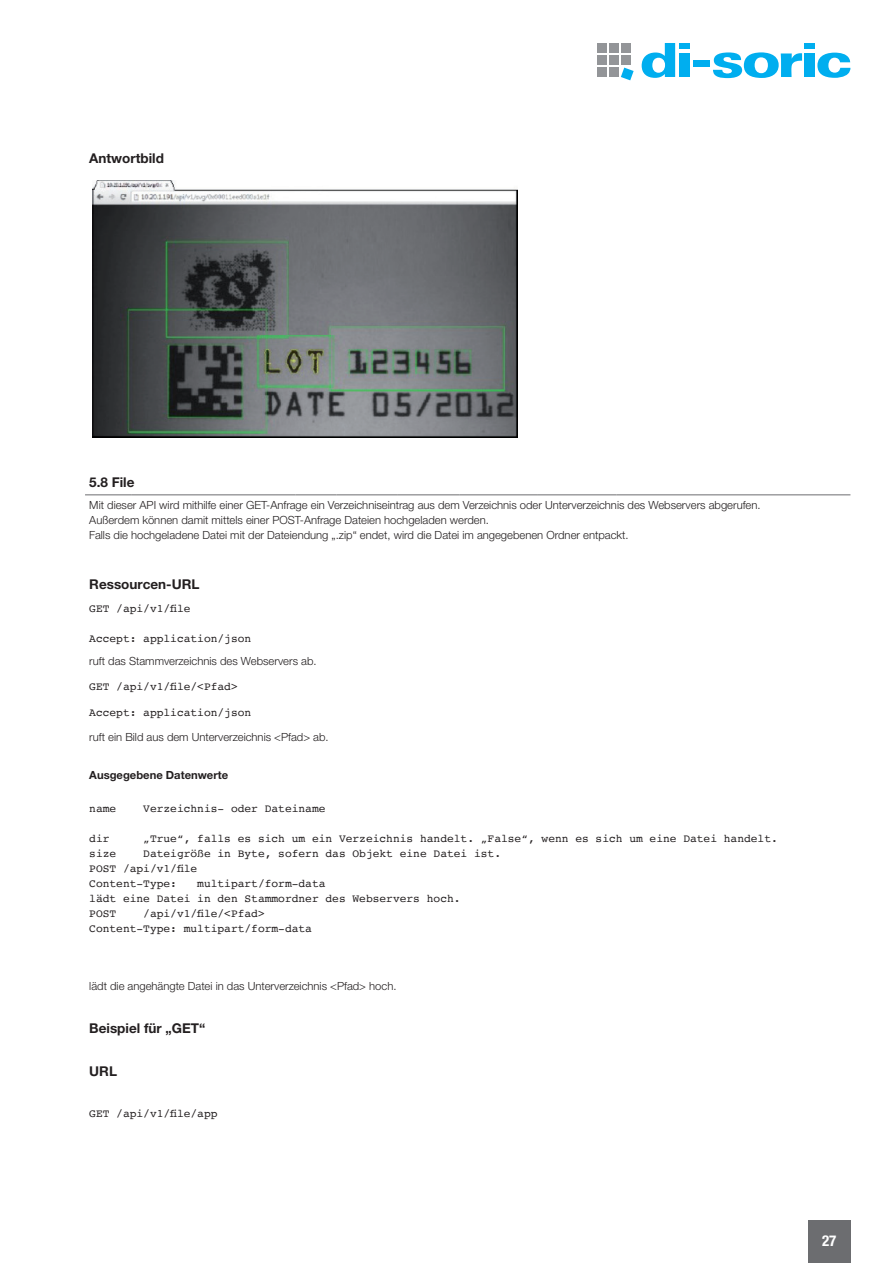
<style>
.page{position:relative;width:893px;height:1263px;background:#fff}
.page>*{position:absolute;margin:0;border:0;box-sizing:border-box;transform-origin:0 0}
.t1{font:700 condensed 15px "Helvetica Neue LTW1 G";color:#fff}
.t2{font:700 13.5px "Helvetica Neue LTW1 G";color:#231f20}
.t3{font:300 11.25px/15px "Helvetica Neue LTW1 G";color:#231f20}
.t4{font:11.25px/15px "Courier";color:#231f20}
.t5{font:700 11.25px "Helvetica Neue LTW1 G";color:#231f20}
</style>
<div class="page">
<div style="left:808px;top:1220px;width:42px;height:43px;background:#6c6d70"></div>
<div style="left:597px;top:43px;width:10px;height:10px;background:#939598"></div>
<div style="left:609px;top:43px;width:10px;height:10px;background:#939598"></div>
<div style="left:621px;top:43px;width:10px;height:10px;background:#939598"></div>
<div style="left:597px;top:55px;width:10px;height:10px;background:#939598"></div>
<div style="left:609px;top:55px;width:10px;height:10px;background:#939598"></div>
<div style="left:621px;top:55px;width:10px;height:10px;background:#939598"></div>
<div style="left:597px;top:67px;width:10px;height:10px;background:#939598"></div>
<div style="left:609px;top:67px;width:10px;height:10px;background:#939598"></div>
<svg style="left:621px;top:68px;width:13px;height:12px"></svg>
<div style="left:679px;top:43px;width:11px;height:6px;background:#00aeef"></div>
<div style="left:679px;top:54px;width:11px;height:23px;background:#00aeef"></div>
<svg style="left:817px;top:53px;width:33px;height:25px"></svg>
<svg style="left:642px;top:43px;width:33px;height:35px"></svg>
<div style="left:693px;top:60px;width:17px;height:7px;background:#00aeef"></div>
<svg style="left:713px;top:52px;width:89px;height:26px"></svg>
<div style="left:805px;top:43px;width:10px;height:6px;background:#00aeef"></div>
<div style="left:805px;top:54px;width:10px;height:23px;background:#00aeef"></div>
<hr style="left:85px;top:495px;width:47px;height:1px;background:#6c6d70">
<hr style="left:132px;top:495px;width:164px;height:1px;background:#6c6d70">
<hr style="left:296px;top:495px;width:40px;height:1px;background:#6c6d70">
<hr style="left:336px;top:495px;width:62px;height:1px;background:#6c6d70">
<hr style="left:398px;top:495px;width:61px;height:1px;background:#6c6d70">
<hr style="left:459px;top:495px;width:79px;height:1px;background:#6c6d70">
<hr style="left:538px;top:495px;width:79px;height:1px;background:#6c6d70">
<hr style="left:617px;top:495px;width:233px;height:1px;background:#6c6d70">
<img style="left:93px;top:181px;width:425px;height:256px">
<p class="t2" style="left:89px;top:150px;width:76px">Antwortbild</p>
<p class="t2" style="left:89px;top:474px;width:47px">5.8 File</p>
<p class="t3" style="left:89px;top:498px;width:673px">Mit dieser API wird mithilfe einer GET-Anfrage ein Verzeichniseintrag aus dem Verzeichnis oder Unterverzeichnis des Webservers abgerufen.<br>Außerdem können damit mittels einer POST-Anfrage Dateien hochgeladen werden.<br>Falls die hochgeladene Datei mit der Dateiendung „.zip“ endet, wird die Datei im angegebenen Ordner entpackt.</p>
<p class="t2" style="left:89px;top:576px;width:112px">Ressourcen-URL</p>
<p class="t4" style="left:89px;top:600px;width:103px">GET /api/v1/file</p>
<p class="t4" style="left:89px;top:630px;width:164px">Accept: application/json</p>
<p class="t3" style="left:89px;top:653px;width:229px">ruft das Stammverzeichnis des Webservers ab.</p>
<p class="t4" style="left:89px;top:679px;width:150px">GET /api/v1/file/&lt;Pfad&gt;</p>
<p class="t4" style="left:89px;top:705px;width:164px">Accept: application/json</p>
<p class="t3" style="left:89px;top:730px;width:241px">ruft ein Bild aus dem Unterverzeichnis &lt;Pfad&gt; ab.</p>
<p class="t5" style="left:89px;top:768px;width:140px">Ausgegebene Datenwerte</p>
<p class="t4" style="left:89px;top:800px;width:29px">name</p>
<p class="t4" style="left:143px;top:800px;width:184px">Verzeichnis- oder Dateiname</p>
<p class="t4" style="left:89px;top:830px;width:22px">dir</p>
<p class="t4" style="left:143px;top:830px;width:636px">„True“, falls es sich um ein Verzeichnis handelt. „False“, wenn es sich um eine Datei handelt.</p>
<p class="t4" style="left:89px;top:845px;width:29px">size</p>
<p class="t4" style="left:89px;top:845px;width:413px;text-indent:54px">Dateigröße in Byte, sofern das Objekt eine Datei ist.<br>POST /api/v1/file<br>Content-Type:</p>
<p class="t4" style="left:89px;top:875px;width:373px;text-indent:108px">multipart/form-data<br>lädt eine Datei in den Stammordner des Webservers hoch.<br>POST</p>
<p class="t4" style="left:89px;top:905px;width:224px;text-align:center">/api/v1/file/&lt;Pfad&gt;<br>Content-Type: multipart/form-data</p>
<p class="t3" style="left:89px;top:978px;width:309px">lädt die angehängte Datei in das Unterverzeichnis &lt;Pfad&gt; hoch.</p>
<p class="t2" style="left:89px;top:1020px;width:117px">Beispiel für „GET“</p>
<p class="t2" style="left:89px;top:1062px;width:29px">URL</p>
<p class="t4" style="left:89px;top:1106px;width:130px">GET /api/v1/file/app</p>
<h1 class="t1" style="left:822px;top:1232px;width:16px">27</h1>
</div>
